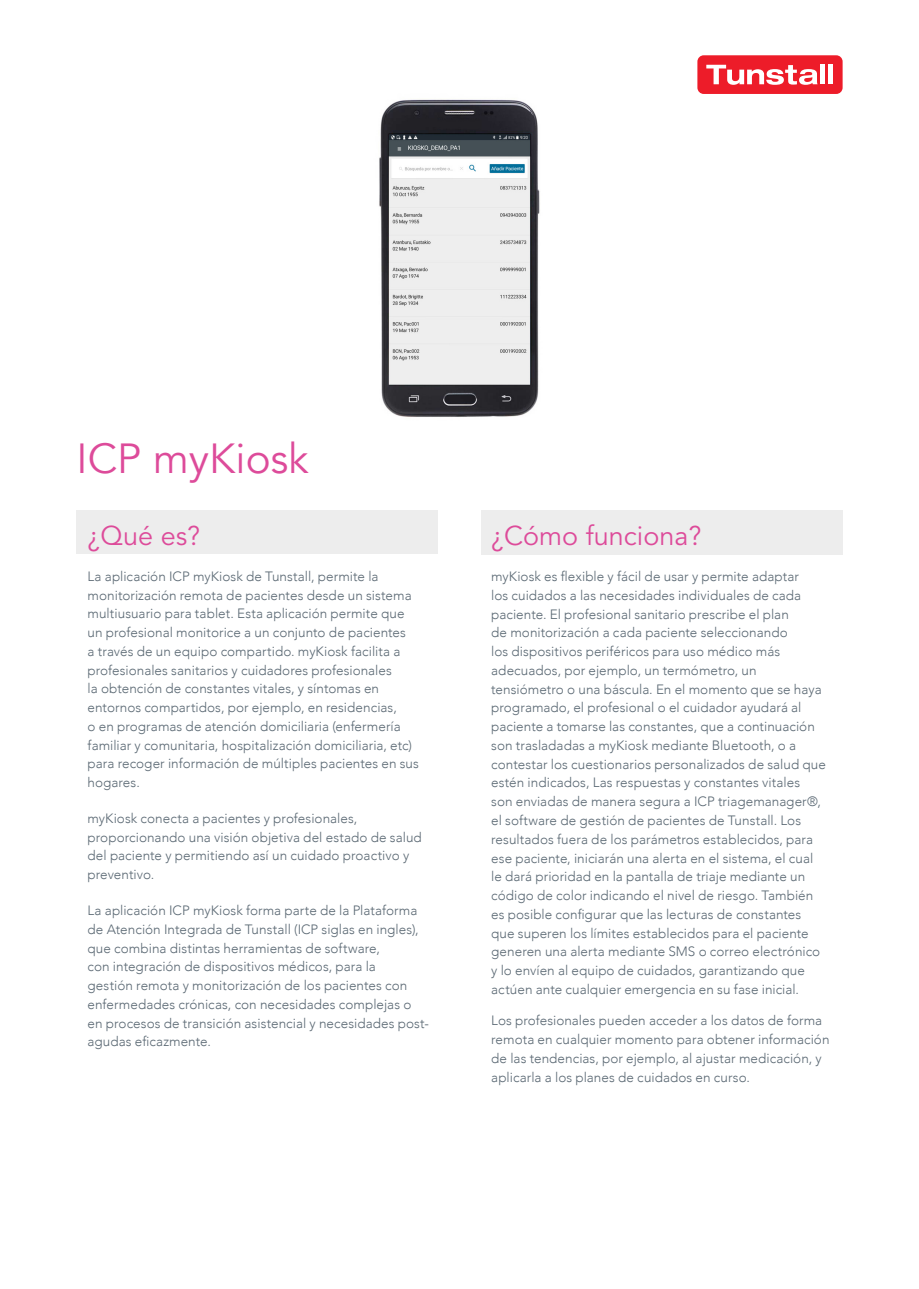
<style>
.page{position:relative;width:919px;height:1289px;background:#fff}
.page>*{position:absolute;margin:0;border:0;box-sizing:border-box;transform-origin:0 0}
.main_header{font:42px "Avenir";color:#dd4b9a}
.Pink_Header{font:27px "Avenir LT Std";color:#dd4b9a}
.texto_general{font:300 13.5px/18.8px "Avenir";letter-spacing:.005em;color:#5a6873}
</style>
<div class="page">
<div style="left:697px;top:55px;width:145px;height:39px;background:#ed1c29;border-radius:6px"></div>
<svg style="left:706px;top:65px;width:111px;height:20px"></svg>
<div style="left:819px;top:64px;width:5px;height:20px;background:#fff"></div>
<div style="left:827px;top:64px;width:5px;height:20px;background:#fff"></div>
<div style="left:77px;top:510px;width:361px;height:44px;background:#ededed"></div>
<div style="left:480px;top:510px;width:362px;height:45px;background:#ededed"></div>
<img style="left:379px;top:99px;width:161px;height:318px">
<p class="main_header" style="left:77px;top:433px;width:234px">ICP myKiosk</p>
<p class="Pink_Header" style="left:88px;top:520px;width:114px">¿Qué es?</p>
<p class="texto_general" style="left:88px;top:567px;width:333px">La aplicación ICP myKiosk de Tunstall, permite la monitorización remota de pacientes desde un sistema multiusuario para tablet. Esta aplicación permite que un profesional monitorice a un conjunto de pacientes<br>a través de un equipo compartido. myKiosk facilita a profesionales sanitarios y cuidadores profesionales<br>la obtención de constantes vitales, y síntomas en entornos compartidos, por ejemplo, en residencias,<br>o en programas de atención domiciliaria (enfermería familiar y comunitaria, hospitalización domiciliaria, etc) para recoger información de múltiples pacientes en sus hogares.</p>
<p class="texto_general" style="left:88px;top:809px;width:336px">myKiosk conecta a pacientes y profesionales, proporcionando una visión objetiva del estado de salud del paciente y permitiendo así un cuidado proactivo y preventivo.</p>
<p class="texto_general" style="left:88px;top:901px;width:343px">La aplicación ICP myKiosk forma parte de la Plataforma de Atención Integrada de Tunstall (ICP siglas en ingles), que combina distintas herramientas de software,<br>con integración de dispositivos médicos, para la<br>gestión remota y monitorización de los pacientes con enfermedades crónicas, con necesidades complejas o en procesos de transición asistencial y necesidades post&shy;agudas eficazmente.</p>
<p class="Pink_Header" style="left:491px;top:520px;width:212px">¿Cómo funciona?</p>
<p class="texto_general" style="left:491px;top:567px;width:336px">myKiosk es flexible y fácil de usar y permite adaptar<br>los cuidados a las necesidades individuales de cada paciente. El profesional sanitario prescribe el plan<br>de monitorización a cada paciente seleccionando<br>los dispositivos periféricos para uso médico más adecuados, por ejemplo, un termómetro, un tensiómetro o una báscula. En el momento que se haya programado, el profesional o el cuidador ayudará al paciente a tomarse las constantes, que a continuación son trasladadas a myKiosk mediante Bluetooth, o a contestar los cuestionarios personalizados de salud que estén indicados, Las respuestas y constantes vitales<br>son enviadas de manera segura a ICP triagemanager®, el software de gestión de pacientes de Tunstall. Los resultados fuera de los parámetros establecidos, para ese paciente, iniciarán una alerta en el sistema, el cual le dará prioridad en la pantalla de triaje mediante un código de color indicando el nivel de riesgo. También es posible configurar que las lecturas de constantes que superen los límites establecidos para el paciente generen una alerta mediante SMS o correo electrónico y lo envíen al equipo de cuidados, garantizando que actúen ante cualquier emergencia en su fase inicial.</p>
<p class="texto_general" style="left:491px;top:1011px;width:340px">Los profesionales pueden acceder a los datos de forma remota en cualquier momento para obtener información de las tendencias, por ejemplo, al ajustar medicación, y aplicarla a los planes de cuidados en curso.</p>
</div>
